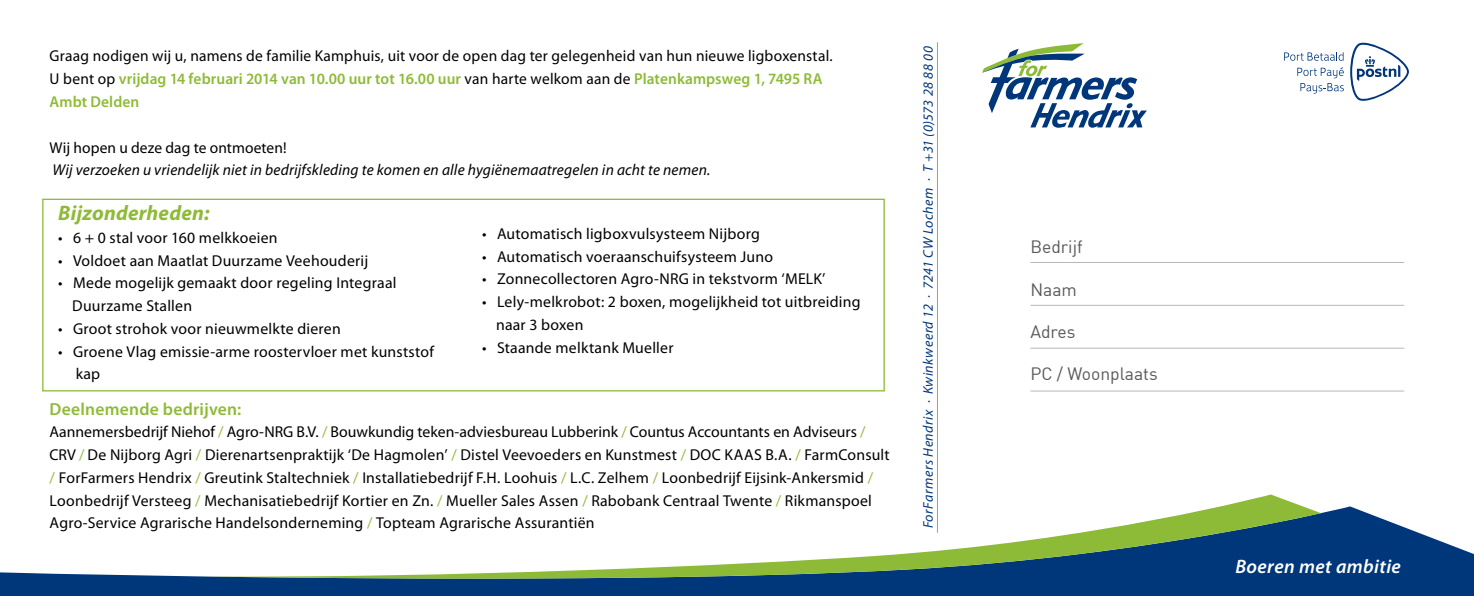
<style>
.page{position:relative;width:1474px;height:596px;background:#fff}
.page>*{position:absolute;margin:0;border:0;box-sizing:border-box;transform-origin:0 0}
.t1{font:italic 700 21px "Myriad Pro";letter-spacing:.01em;color:#8ebb37}
.t2{font:italic 600 19.43px "Myriad Pro";letter-spacing:.02em;color:#fff}
.t3{font:17.5px "DIN Offc";color:#58595b}
.t4{font:600 17.5px "Myriad Pro";letter-spacing:.015em;color:#8ebb37}
.t5{font:15.75px/22.8px "Myriad Pro";letter-spacing:.015em;color:#000}
.t6{font:italic 15.75px "Myriad Pro";letter-spacing:.015em;color:#000}
.t7{font:italic 14px "Myriad Pro";letter-spacing:.035em;color:#00377b}
.s1{font-weight:600;color:#8ebb37}
.s2{color:#8ebb37}
</style>
<div class="page">
<svg style="left:0;top:506px;width:1473px;height:89px;fill:#00377b"></svg>
<svg style="left:200px;top:494px;width:1121px;height:85px"></svg>
<div style="left:42px;top:198px;width:842px;height:193px;border:1px solid #8ebb37"></div>
<hr style="left:937px;top:42px;width:1px;height:490px;background:#8ebb37">
<svg style="left:982px;top:43px;width:164px;height:85px"></svg>
<hr style="left:1030px;top:262px;width:374px;height:1px;background:#b6b8ba">
<hr style="left:1030px;top:305px;width:374px;height:1px;background:#b6b8ba">
<hr style="left:1030px;top:347px;width:374px;height:1px;background:#b6b8ba">
<hr style="left:1030px;top:390px;width:374px;height:1px;background:#b6b8ba">
<svg style="left:1350px;top:42px;width:58px;height:59px"></svg>
<svg style="left:1284px;top:52px;width:59px;height:9px"></svg>
<svg style="left:1297px;top:67px;width:46px;height:27px"></svg>
<p class="t5" style="left:50px;top:45px;width:784px">Graag nodigen wij u, namens de familie Kamphuis, uit voor de open dag ter gelegenheid van hun nieuwe ligboxenstal.<br>U bent op <span class="s1">vrijdag 14 februari 2014 van 10.00 uur tot 16.00 uur</span> van harte welkom aan de <span class="s1">Platenkampsweg 1, 7495 RA<br>Ambt Delden</span></p>
<p class="t5" style="left:50px;top:136px;width:238px">Wij hopen u deze dag te ontmoeten!</p>
<p class="t6" style="left:53px;top:160px;width:659px">Wij verzoeken u vriendelijk niet in bedrijfskleding te komen en alle hygiënemaatregelen in acht te nemen.</p>
<h1 class="t1" style="left:58px;top:199px;width:153px">Bijzonderheden:</h1>
<p class="t5" style="left:58px;top:226px;width:221px">• 6 + 0 stal voor 160 melkkoeien</p>
<p class="t5" style="left:58px;top:248px;width:311px">• Voldoet aan Maatlat Duurzame Veehouderij</p>
<p class="t5" style="left:72px;top:271px;width:326px;text-indent:-14px">• Mede mogelijk gemaakt door regeling Integraal<br>Duurzame Stallen</p>
<p class="t5" style="left:58px;top:317px;width:284px">• Groot strohok voor nieuwmelkte dieren</p>
<p class="t5" style="left:76px;top:339px;width:360px;text-indent:-17px">• Groene Vlag emissie-arme roostervloer met kunststof kap</p>
<p class="t5" style="left:482px;top:222px;width:279px">• Automatisch ligboxvulsysteem Nijborg</p>
<p class="t5" style="left:482px;top:244px;width:292px">• Automatisch voeraanschuifsysteem Juno</p>
<p class="t5" style="left:482px;top:267px;width:345px">• Zonnecollectoren Agro-NRG in tekstvorm ‘MELK’</p>
<p class="t5" style="left:496px;top:290px;width:366px;text-indent:-14px">• Lely-melkrobot: 2 boxen, mogelijkheid tot uitbreiding naar 3 boxen</p>
<p class="t5" style="left:482px;top:335px;width:193px">• Staande melktank Mueller</p>
<p class="t4" style="left:50px;top:397px;width:193px">Deelnemende bedrijven:</p>
<p class="t5" style="left:50px;top:420px;width:841px">Aannemersbedrijf Niehof <span class="s2">/</span> Agro-NRG B.V. <span class="s2">/</span> Bouwkundig teken-adviesbureau Lubberink <span class="s2">/</span> Countus Accountants en Adviseurs <span class="s2">/ </span>CRV <span class="s2">/</span> De Nijborg Agri <span class="s2">/</span> Dierenartsenpraktijk ‘De Hagmolen’ <span class="s2">/</span> Distel Veevoeders en Kunstmest <span class="s2">/</span> DOC KAAS B.A. <span class="s2">/</span> FarmConsult <span class="s2">/</span> ForFarmers Hendrix <span class="s2">/</span> Greutink Staltechniek <span class="s2">/</span> Installatiebedrijf F.H. Loohuis <span class="s2">/</span> L.C. Zelhem <span class="s2">/</span> Loonbedrijf Eijsink-Ankersmid <span class="s2">/ </span>Loonbedrijf Versteeg <span class="s2">/</span> Mechanisatiebedrijf Kortier en Zn. <span class="s2">/</span> Mueller Sales Assen <span class="s2">/</span> Rabobank Centraal Twente <span class="s2">/</span> Rikmanspoel Agro-Service Agrarische Handelsonderneming <span class="s2">/</span> Topteam Agrarische Assurantiën</p>
<p class="t7" style="left:919px;top:528px;width:483px;rotate:-90deg">ForFarmers Hendrix ∙ Kwinkweerd 12 ∙ 7241 CW Lochem ∙ T +31 (0)573 28 88 00</p>
<p class="t3" style="left:1030px;top:236px;width:54px">Bedrijf</p>
<p class="t3" style="left:1030px;top:278px;width:48px">Naam</p>
<p class="t3" style="left:1030px;top:320px;width:47px">Adres</p>
<p class="t3" style="left:1030px;top:362px;width:129px">PC / Woonplaats</p>
<p class="t2" style="left:1235px;top:553px;width:167px">Boeren met ambitie</p>
</div>
